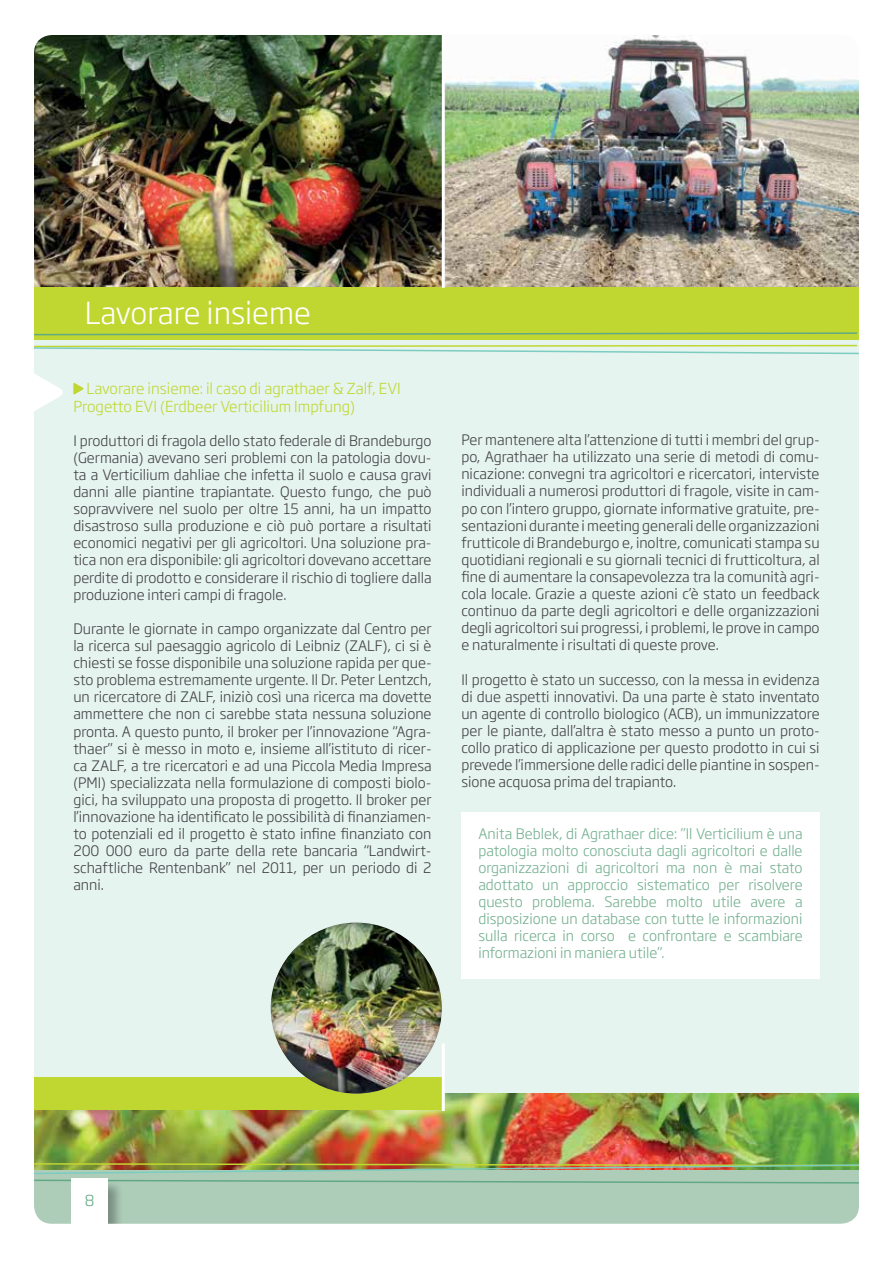
<style>
.page{position:relative;width:893px;height:1263px;background:#fff}
.page>*{position:absolute;margin:0;border:0;box-sizing:border-box;transform-origin:0 0}
.t1{font:300 30px "Soho Gothic Pro";color:#fff}
.t2{font:300 15px/17.1px "Soho Gothic Pro";color:#bfd730}
.t3{font:300 15px "Soho Gothic Pro";color:#61a984}
.t4{font:300 14.25px/17.1px "Soho Gothic Pro";color:#414042;text-align:justify}
.t5{font:300 14.25px/17.1px "Soho Gothic Pro";color:#72af8e;text-align:justify}
</style>
<div class="page">
<img style="left:34px;top:35px;width:825px;height:1189px">
<h1 class="t1" style="left:85px;top:290px;width:228px">Lavorare insieme</h1>
<p class="t2" style="left:73px;top:379px;width:329px;text-indent:13px">Lavorare insieme: il caso di agrathaer &amp; Zalf, EVI<br>Progetto EVI (Erdbeer Verticilium Impfung)</p>
<p class="t4" style="left:73px;top:431px;width:360px">I produttori di fragola dello stato federale di Brandeburgo (Germania) avevano seri problemi con la patologia dovu&shy;ta a Verticilium dahliae che infetta il suolo e causa gravi danni alle piantine trapiantate. Questo fungo, che può sopravvivere nel suolo per oltre 15 anni, ha un impatto disastroso sulla produzione e ciò può portare a risultati economici negativi per gli agricoltori. Una soluzione pra&shy;tica non era disponibile: gli agricoltori dovevano accettare perdite di prodotto e considerare il rischio di togliere dalla produzione interi campi di fragole.</p>
<p class="t4" style="left:73px;top:619px;width:360px">Durante le giornate in campo organizzate dal Centro per la ricerca sul paesaggio agricolo di Leibniz (ZALF), ci si è chiesti se fosse disponibile una soluzione rapida per que&shy;sto problema estremamente urgente. Il Dr. Peter Lentzch, un ricercatore di ZALF, iniziò così una ricerca ma dovette ammettere che non ci sarebbe stata nessuna soluzione pronta. A questo punto, il broker per l’innovazione “Agra&shy;thaer” si è messo in moto e, insieme all’istituto di ricer&shy;ca ZALF, a tre ricercatori e ad una Piccola Media Impresa (PMI) specializzata nella formulazione di composti biolo&shy;gici, ha sviluppato una proposta di progetto. Il broker per l’innovazione ha identificato le possibilità di finanziamen&shy;to potenziali ed il progetto è stato infine finanziato con 200 000 euro da parte della rete bancaria “Landwirt&shy;schaftliche Rentenbank” nel 2011, per un periodo di 2 anni.</p>
<p class="t4" style="left:461px;top:430px;width:360px">Per mantenere alta l’attenzione di tutti i membri del grup&shy;po, Agrathaer ha utilizzato una serie di metodi di comu&shy;nicazione: convegni tra agricoltori e ricercatori, interviste individuali a numerosi produttori di fragole, visite in cam&shy;po con l’intero gruppo, giornate informative gratuite, pre&shy;sentazioni durante i meeting generali delle organizzazioni frutticole di Brandeburgo e, inoltre, comunicati stampa su quotidiani regionali e su giornali tecnici di frutticoltura, al fine di aumentare la consapevolezza tra la comunità agri&shy;cola locale. Grazie a queste azioni c’è stato un feedback continuo da parte degli agricoltori e delle organizzazioni degli agricoltori sui progressi, i problemi, le prove in campo e naturalmente i risultati di queste prove.</p>
<p class="t4" style="left:461px;top:670px;width:360px">Il progetto è stato un successo, con la messa in evidenza di due aspetti innovativi. Da una parte è stato inventato un agente di controllo biologico (ACB), un immunizzatore per le piante, dall’altra è stato messo a punto un proto&shy;collo pratico di applicazione per questo prodotto in cui si prevede l’immersione delle radici delle piantine in sospen&shy;sione acquosa prima del trapianto.</p>
<p class="t5" style="left:478px;top:824px;width:326px">Anita Beblek, di Agrathaer dice: ”Il Verticilium è una patologia molto conosciuta dagli agricoltori e dalle organizzazioni di agricoltori ma non è mai stato adottato un approccio sistematico per risolvere questo problema. Sarebbe molto utile avere a disposizione un database con tutte le informazioni sulla ricerca in corso e confrontare e scambiare informazioni in maniera utile”.</p>
<p class="t3" style="left:85px;top:1188px;width:11px">8</p>
</div>
